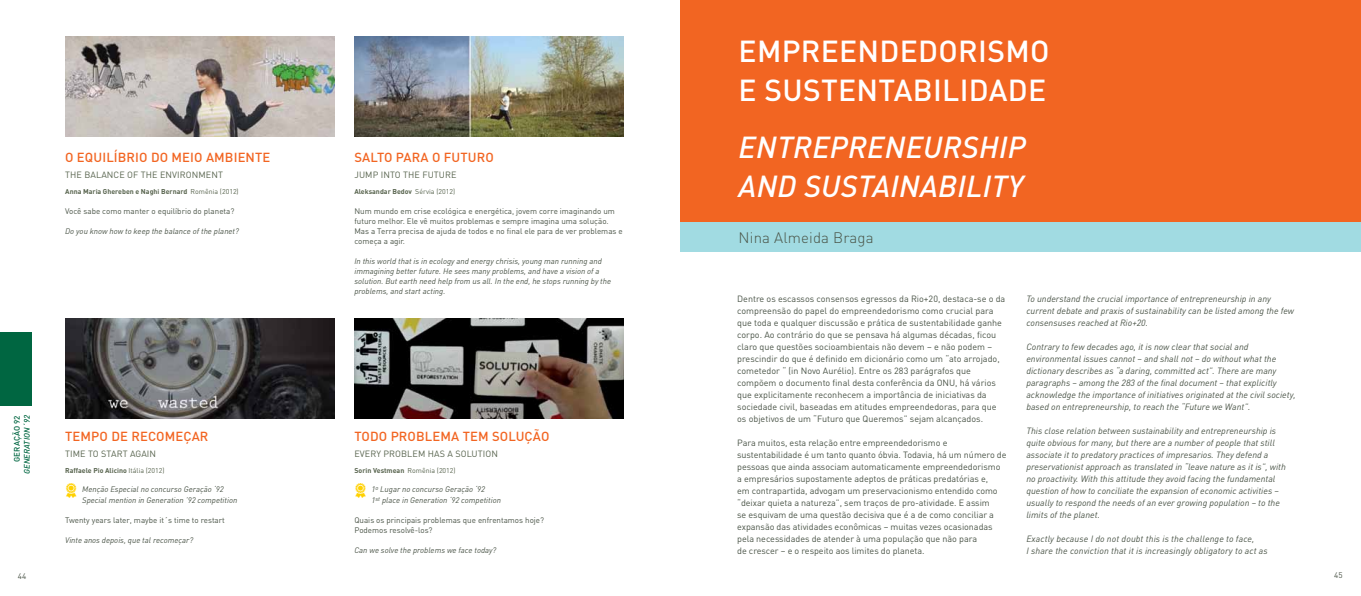
<style>
.page{position:relative;width:1361px;height:596px;background:#fff}
.page>*{position:absolute;margin:0;border:0;box-sizing:border-box;transform-origin:0 0}
.t1{font:500 30px/39px "DIN";color:#fff}
.t2{font:italic 500 30px/39px "DIN";letter-spacing:.01em;color:#fff}
.t3{font:21px "Modern Pictograms";color:#ffd100}
.t4{font:300 15px "DIN";letter-spacing:.01em;color:#4a5447}
.t5{font:500 13px "DIN";letter-spacing:.01em;color:#f26522}
.t6{font:9px/12px "DIN";letter-spacing:-.005em;color:#4a5447}
.t7{font:italic 9px/12px "DIN";color:#4a5447}
.t8{font:9px "DIN";letter-spacing:.01em;color:#58644e}
.t9{font:italic 8px/10px "DIN";color:#4a5447}
.t10{font:8px/10px "DIN";color:#4a5447}
.t11{font:italic 500 8px "DIN";letter-spacing:.01em;color:#006641}
.t12{font:500 8px "DIN";letter-spacing:.01em;color:#006641}
.t13{font:700 7px "DIN";color:#58644e}
.s1{font-weight:400}
</style>
<div class="page">
<div style="left:0;top:332px;width:31px;height:73px;background:#006641"></div>
<img style="left:354px;top:37px;width:270px;height:99px">
<img style="left:65px;top:318px;width:269px;height:100px">
<img style="left:354px;top:318px;width:270px;height:100px">
<img style="left:65px;top:37px;width:269px;height:99px">
<div style="left:680px;top:0;width:681px;height:236px;background:#f26522"></div>
<div style="left:680px;top:222px;width:681px;height:30px;background:#a1dbe2"></div>
<h3 class="t5" style="left:65px;top:149px;width:61px">O EQUILÍBRIO</h3>
<h3 class="t5" style="left:151px;top:149px;width:39px">DO MEIO</h3>
<h3 class="t5" style="left:206px;top:149px;width:9px">AMBIENTE</h3>
<p class="t8" style="left:65px;top:169px;width:7px">The</p>
<p class="t8" style="left:84px;top:169px;width:13px">Balance</p>
<p class="t8" style="left:127px;top:169px;width:45px">of the Environmen</p>
<p class="t8" style="left:218px;top:169px;width:6px">t</p>
<p class="t13" style="left:65px;top:187px;width:175px">Anna Maria Ghereben e Naghi Bernard <span class="s1">Romênia (2012)</span></p>
<p class="t10" style="left:65px;top:206px;width:171px">Você sabe como manter o equilíbrio do planeta?</p>
<p class="t9" style="left:65px;top:226px;width:175px">Do you know how to keep the balance of the planet?</p>
<p class="t12" style="left:12px;top:461px;width:48px;rotate:-90deg">GERAÇÃO 92</p>
<p class="t11" style="left:22px;top:474px;width:60px;rotate:-90deg">GENERATION ‘92</p>
<h3 class="t5" style="left:65px;top:428px;width:17px">TEMPO</h3>
<h3 class="t5" style="left:111px;top:428px;width:30px">DE RECOMEÇAR</h3>
<p class="t8" style="left:65px;top:448px;width:6px">Time</p>
<p class="t8" style="left:88px;top:448px;width:54px">to Start Again</p>
<p class="t13" style="left:65px;top:466px;width:101px">Raffaele Pio Alicino <span class="s1">Itália (2012)</span></p>
<h2 class="t3" style="left:65px;top:480px;width:14px">)</h2>
<p class="t9" style="left:82px;top:483px;width:157px;line-height:11px">Menção Especial no concurso Geração ‘92<br>Special mention in Generation ’92 competition</p>
<p class="t10" style="left:65px;top:515px;width:161px">Twenty years later, maybe it´s time to restart</p>
<p class="t9" style="left:65px;top:535px;width:129px">Vinte anos depois, que tal recomeçar?</p>
<h3 class="t5" style="left:354px;top:149px;width:17px">SALTO</h3>
<h3 class="t5" style="left:396px;top:149px;width:9px">PARA</h3>
<h3 class="t5" style="left:432px;top:149px;width:29px">O FUTURO</h3>
<p class="t8" style="left:354px;top:169px;width:12px">Jump</p>
<p class="t8" style="left:381px;top:169px;width:65px">into the Future</p>
<p class="t13" style="left:354px;top:187px;width:102px">Aleksandar Bedov <span class="s1">Sérvia (2012)</span></p>
<p class="t10" style="left:354px;top:206px;width:270px">Num mundo em crise ecológica e energética, jovem corre imaginando um futuro melhor. Ele vê muitos problemas e sempre imagina uma solução.<br>Mas a Terra precisa de ajuda de todos e no final ele para de ver problemas e começa a agir.</p>
<p class="t9" style="left:354px;top:256px;width:258px">In this world that is in ecology and energy chrisis, young man running and immagining better future. He sees many problems, and have a vision of a solution. But earth need help from us all. In the end, he stops running by the problems, and start acting.</p>
<h3 class="t5" style="left:354px;top:428px;width:17px">TODO</h3>
<h3 class="t5" style="left:391px;top:428px;width:10px">PROBLEMA</h3>
<h3 class="t5" style="left:463px;top:428px;width:10px">TEM</h3>
<h3 class="t5" style="left:492px;top:428px;width:10px">SOLUÇÃO</h3>
<p class="t8" style="left:354px;top:448px;width:42px">Every Problem</p>
<p class="t8" style="left:428px;top:448px;width:7px">has</p>
<p class="t8" style="left:447px;top:448px;width:20px">a Solu</p>
<p class="t8" style="left:478px;top:448px;width:11px">tion</p>
<p class="t13" style="left:354px;top:466px;width:103px">Sorin Vestmean <span class="s1">Romênia (2012)</span></p>
<h2 class="t3" style="left:354px;top:480px;width:14px">)</h2>
<p class="t9" style="left:371px;top:483px;width:131px;line-height:11px">1<sup>o</sup> Lugar no concurso Geração ‘92<br>1<sup>st</sup> place in Generation ‘92 competition</p>
<p class="t10" style="left:354px;top:515px;width:191px">Quais os principais problemas que enfrentamos hoje?<br>Podemos resolvê-los?</p>
<p class="t9" style="left:354px;top:545px;width:143px">Can we solve the problems we face today?</p>
<h1 class="t1" style="left:738px;top:30px;width:63px">EMPREENDEDORISMO<br>E SUSTENTABILIDADE</h1>
<h1 class="t2" style="left:738px;top:126px;width:288px">ENTREPRENEURSHIP<br>AND SUSTAINABILITY</h1>
<h3 class="t4" style="left:738px;top:228px;width:137px">Nina Almeida Braga</h3>
<p class="t6" style="left:737px;top:292px;width:270px">Dentre os escassos consensos egressos da Rio+20, destaca-se o da compreensão do papel do empreendedorismo como crucial para que toda e qualquer discussão e prática de sustentabilidade ganhe corpo. Ao contrário do que se pensava há algumas décadas, ficou claro que questões socioambientais não devem – e não podem – prescindir do que é definido em dicionário como um “ato arrojado, cometedor “ (in Novo Aurélio). Entre os 283 parágrafos que compõem o documento final desta conferência da ONU, há vários que explicitamente reconhecem a importância de iniciativas da sociedade civil, baseadas em atitudes empreendedoras, para que os objetivos de um “Futuro que Queremos” sejam alcançados.</p>
<p class="t6" style="left:737px;top:436px;width:271px">Para muitos, esta relação entre empreendedorismo e sustentabilidade é um tanto quanto óbvia. Todavia, há um número de pessoas que ainda associam automaticamente empreendedorismo a empresários supostamente adeptos de práticas predatórias e,<br>em contrapartida, advogam um preservacionismo entendido como “deixar quieta a natureza”, sem traços de pro-atividade. E assim<br>se esquivam de uma questão decisiva que é a de como conciliar a expansão das atividades econômicas – muitas vezes ocasionadas pela necessidades de atender à uma população que não para<br>de crescer – e o respeito aos limites do planeta.</p>
<p class="t7" style="left:1026px;top:292px;width:269px">To understand the crucial importance of entrepreneurship in any current debate and praxis of sustainability can be listed among the few consensuses reached at Rio+20.</p>
<p class="t7" style="left:1026px;top:340px;width:271px">Contrary to few decades ago, it is now clear that social and environmental issues cannot – and shall not – do without what the dictionary describes as “a daring, committed act”. There are many paragraphs – among the 283 of the final document – that explicitly acknowledge the importance of initiatives originated at the civil society, based on entrepreneurship, to reach the “Future we Want”.</p>
<p class="t7" style="left:1026px;top:424px;width:261px">This close relation between sustainability and entrepreneurship is quite obvious for many, but there are a number of people that still associate it to predatory practices of impresarios. They defend a preservationist approach as translated in “leave nature as it is”, with no proactivity. With this attitude they avoid facing the fundamental question of how to conciliate the expansion of economic activities – usually to respond the needs of an ever growing population – to the limits of the planet.</p>
<p class="t7" style="left:1026px;top:532px;width:243px">Exactly because I do not doubt this is the challenge to face,<br>I share the conviction that it is increasingly obligatory to act as</p>
<p class="t10" style="left:18px;top:570px;width:10px">44</p>
<p class="t10" style="left:1334px;top:570px;width:10px">45</p>
</div>
